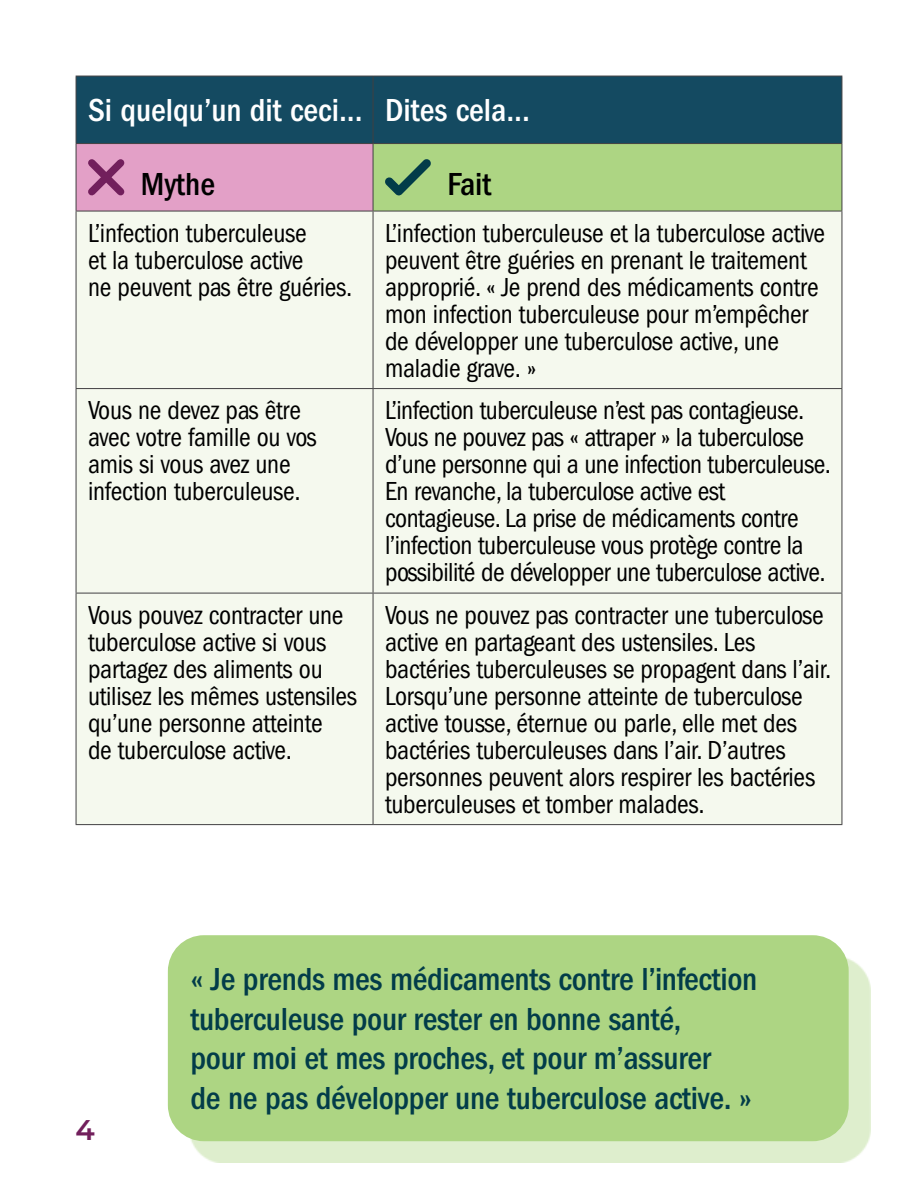
<style>
.page{position:relative;width:918px;height:1188px;background:#fff}
.page>*{position:absolute;margin:0;border:0;box-sizing:border-box;transform-origin:0 0}
.Box_Green{font:500 condensed 33px/39.6px "Franklin Gothic LT Pro";letter-spacing:-.01em;color:#023c49}
.Chart_White{font:500 condensed 33px "Franklin Gothic LT Pro";color:#fff}
.Myth___Fact{font:500 condensed 33px "Franklin Gothic LT Pro";color:#000}
.t1{font:600 28.5px "Montserrat";color:#721f5c}
.Chart_Black{font:condensed 27px/27px "Franklin Gothic LT Pro";letter-spacing:-.01em;color:#000}
</style>
<div class="page">
<div style="left:77px;top:77px;width:764px;height:66px;background:#144a61"></div>
<div style="left:76px;top:144px;width:297px;height:67px;background:#e3a0c7"></div>
<div style="left:373px;top:144px;width:469px;height:67px;background:#add583"></div>
<div style="left:77px;top:212px;width:764px;height:612px;background:#f5f9ee"></div>
<hr style="left:76px;top:76px;width:297px;height:1px;background:#414042">
<hr style="left:76px;top:77px;width:1px;height:66px;background:#414042">
<hr style="left:373px;top:76px;width:469px;height:1px;background:#414042">
<hr style="left:373px;top:77px;width:1px;height:66px;background:#414042">
<hr style="left:841px;top:77px;width:1px;height:66px;background:#414042">
<hr style="left:76px;top:143px;width:297px;height:1px;background:#414042">
<hr style="left:373px;top:143px;width:469px;height:1px;background:#414042">
<hr style="left:76px;top:144px;width:1px;height:67px;background:#414042">
<hr style="left:373px;top:144px;width:1px;height:67px;background:#414042">
<hr style="left:841px;top:144px;width:1px;height:67px;background:#414042">
<hr style="left:76px;top:211px;width:297px;height:1px;background:#414042">
<hr style="left:76px;top:211px;width:1px;height:177px;background:#414042">
<hr style="left:373px;top:211px;width:469px;height:1px;background:#414042">
<hr style="left:373px;top:211px;width:1px;height:177px;background:#414042">
<hr style="left:841px;top:211px;width:1px;height:177px;background:#414042">
<hr style="left:76px;top:388px;width:297px;height:1px;background:#414042">
<hr style="left:76px;top:389px;width:1px;height:204px;background:#414042">
<hr style="left:373px;top:388px;width:469px;height:1px;background:#414042">
<hr style="left:373px;top:389px;width:1px;height:204px;background:#414042">
<hr style="left:841px;top:389px;width:1px;height:204px;background:#414042">
<hr style="left:76px;top:593px;width:297px;height:1px;background:#414042">
<hr style="left:76px;top:594px;width:1px;height:230px;background:#414042">
<hr style="left:373px;top:593px;width:469px;height:1px;background:#414042">
<hr style="left:373px;top:594px;width:1px;height:230px;background:#414042">
<hr style="left:841px;top:594px;width:1px;height:230px;background:#414042">
<hr style="left:76px;top:824px;width:297px;height:1px;background:#414042">
<hr style="left:373px;top:824px;width:469px;height:1px;background:#414042">
<svg style="left:88px;top:159px;width:37px;height:37px"></svg>
<svg style="left:385px;top:159px;width:46px;height:36px"></svg>
<div style="left:189px;top:957px;width:681px;height:206px;background:#add583;opacity:.4"></div>
<div style="left:168px;top:935px;width:681px;height:206px;background:#add583;border-radius:36px"></div>
<p class="Chart_White" style="left:88px;top:91px;width:276px">Si quelqu’un dit ceci...</p>
<p class="Chart_White" style="left:385px;top:91px;width:146px">Dites cela...</p>
<p class="Myth___Fact" style="left:141px;top:166px;width:76px">Mythe</p>
<p class="Myth___Fact" style="left:447px;top:166px;width:46px">Fait</p>
<p class="Chart_Black" style="left:88px;top:219px;width:266px">L’infection tuberculeuse<br>et la tuberculose active<br>ne peuvent pas être guéries.</p>
<p class="Chart_Black" style="left:385px;top:219px;width:442px">L’infection tuberculeuse et la tuberculose active peuvent être guéries en prenant le traitement approprié. « Je prend des médicaments contre mon infection tuberculeuse pour m’empêcher de développer une tuberculose active, une maladie grave. »</p>
<p class="Chart_Black" style="left:88px;top:397px;width:230px">Vous ne devez pas être avec votre famille ou vos amis si vous avez une infection tuberculeuse.</p>
<p class="Chart_Black" style="left:385px;top:397px;width:448px">L’infection tuberculeuse n’est pas contagieuse.<br>Vous ne pouvez pas « attraper » la tuberculose d’une personne qui a une infection tuberculeuse.<br>En revanche, la tuberculose active est contagieuse. La prise de médicaments contre l’infection tuberculeuse vous protège contre la possibilité de développer une tuberculose active.</p>
<p class="Chart_Black" style="left:88px;top:601px;width:271px">Vous pouvez contracter une tuberculose active si vous partagez des aliments ou utilisez les mêmes ustensiles qu’une personne atteinte<br>de tuberculose active.</p>
<p class="Chart_Black" style="left:385px;top:601px;width:448px">Vous ne pouvez pas contracter une tuberculose active en partageant des ustensiles. Les bactéries tuberculeuses se propagent dans l’air.<br>Lorsqu’une personne atteinte de tuberculose active tousse, éternue ou parle, elle met des bactéries tuberculeuses dans l’air. D’autres personnes peuvent alors respirer les bactéries tuberculeuses et tomber malades.</p>
<p class="t1" style="left:76px;top:1110px;width:21px">4</p>
<p class="Box_Green" style="left:190px;top:960px;width:569px">« Je prends mes médicaments contre l’infection tuberculeuse pour rester en bonne santé,<br>pour moi et mes proches, et pour m’assurer<br>de ne pas développer une tuberculose active. »</p>
</div>
